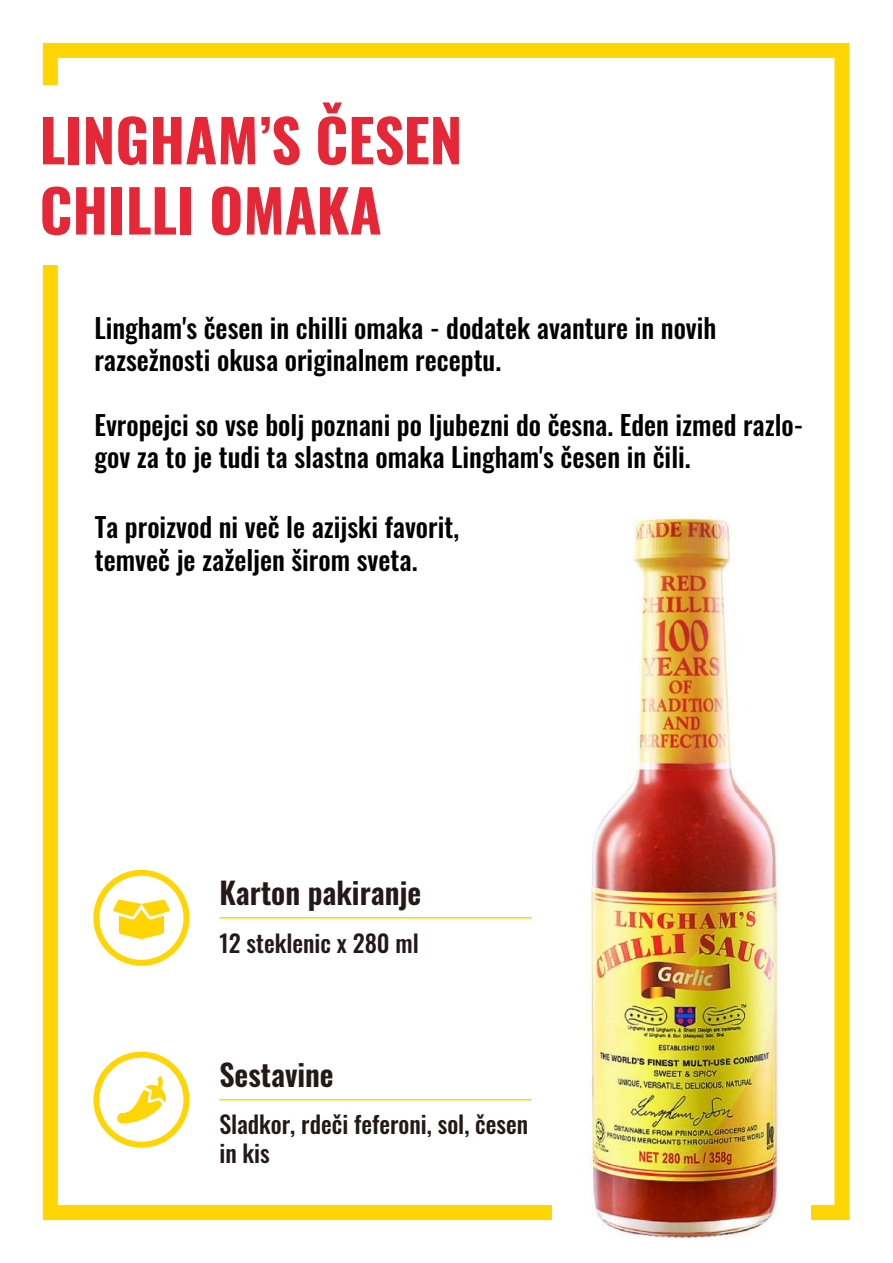
<style>
.page{position:relative;width:893px;height:1263px;background:#fff}
.page>*{position:absolute;margin:0;border:0;box-sizing:border-box;transform-origin:0 0}
.t1{font:700 58.5px/70.2px "Oswald";color:#e62738}
.t2{font:600 30px "Oswald";color:#23191a}
.t3{font:500 27px/32.4px "Oswald";color:#000}
.t4{font:500 24px/28.8px "Oswald";color:#23191a}
</style>
<div class="page">
<div style="left:43px;top:43px;width:806px;height:1177px;border:15px solid #ffd603"></div>
<div style="left:553px;top:1187px;width:258px;height:50px;background:#fff"></div>
<div style="left:28px;top:85px;width:68px;height:180px;background:#fff"></div>
<hr style="left:219px;top:1099px;width:312px;height:1px;background:#ffd603">
<hr style="left:219px;top:917px;width:312px;height:1px;background:#ffd603">
<svg style="left:113px;top:899px;width:57px;height:40px"></svg>
<div style="left:93px;top:870px;width:96px;height:96px;border:6px solid #ffd603;border-radius:50%"></div>
<div style="left:93px;top:1052px;width:96px;height:96px;border:6px solid #ffd603;border-radius:50%"></div>
<svg style="left:117px;top:1076px;width:49px;height:47px"></svg>
<img style="left:590px;top:516px;width:190px;height:723px">
<h1 class="t1" style="left:39px;top:100px;width:424px">LINGHAM’S ČESEN<br>CHILLI OMAKA</h1>
<p class="t3" style="left:94px;top:309px;width:623px">Lingham's česen in chilli omaka - dodatek avanture in novih razsežnosti okusa originalnem receptu.</p>
<p class="t3" style="left:94px;top:406px;width:710px">Evropejci so vse bolj poznani po ljubezni do česna. Eden izmed razlo&shy;gov za to je tudi ta slastna omaka Lingham's česen in čili.</p>
<p class="t3" style="left:95px;top:508px;width:366px">Ta proizvod ni več le azijski favorit, temveč je zaželjen širom sveta.</p>
<p class="t2" style="left:219px;top:866px;width:203px">Karton pakiranje</p>
<p class="t4" style="left:219px;top:926px;width:201px">12 steklenic x 280 ml</p>
<p class="t2" style="left:219px;top:1048px;width:116px">Sestavine</p>
<p class="t4" style="left:219px;top:1107px;width:310px">Sladkor, rdeči feferoni, sol, česen in kis</p>
</div>
